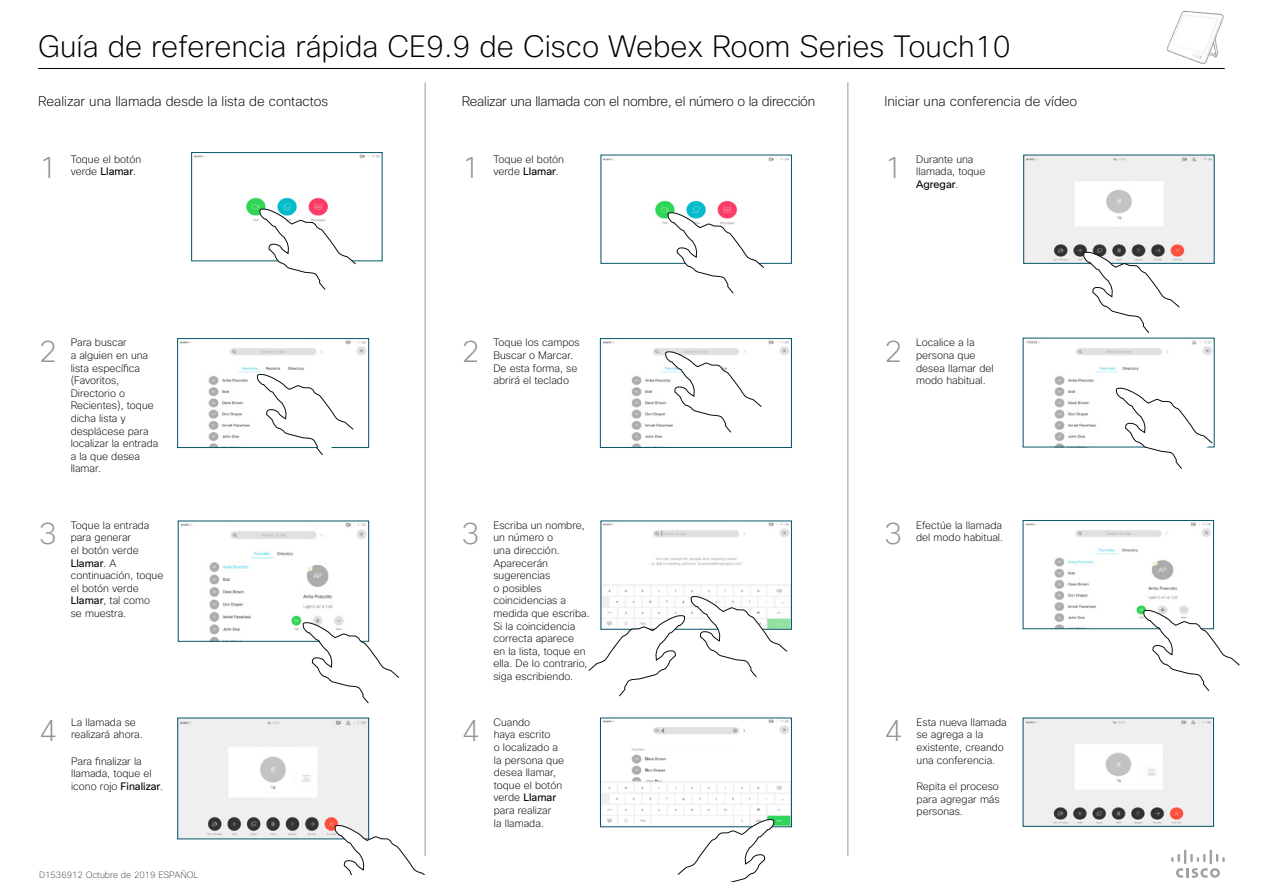
<style>
.page{position:relative;width:1263px;height:893px;background:#fff}
.page>*{position:absolute;margin:0;border:0;box-sizing:border-box;transform-origin:0 0}
.t1{font:200 30px "Cisco Sans";color:#000}
.t2{font:200 30px "Cisco Sans";color:#939598}
.t3{font:200 13.5px "Cisco Sans";color:#000}
.t4{font:200 13.5px "Cisco Sans";letter-spacing:-.02em;color:#000}
.t5{font:200 10.5px/12.6px "Cisco Sans";color:#000}
.t6{font:200 9px "Cisco Sans";color:#4d4d4f}
.s1{font-weight:400}
</style>
<div class="page">
<img style="left:180px;top:720px;width:187px;height:117px">
<img style="left:194px;top:154px;width:186px;height:68px">
<div style="left:192px;top:152px;width:190px;height:109px;border:1px solid #005568"></div>
<svg style="left:259px;top:208px;width:97px;height:82px"></svg>
<img style="left:180px;top:523px;width:186px;height:116px">
<svg style="left:303px;top:622px;width:96px;height:81px"></svg>
<svg style="left:335px;top:825px;width:90px;height:50px"></svg>
<img style="left:180px;top:340px;width:186px;height:106px">
<div style="left:178px;top:338px;width:191px;height:110px;border:1px solid #005568"></div>
<svg style="left:257px;top:374px;width:97px;height:81px"></svg>
<img style="left:602px;top:720px;width:187px;height:105px">
<img style="left:603px;top:157px;width:186px;height:68px">
<svg style="left:668px;top:212px;width:96px;height:81px"></svg>
<img style="left:603px;top:523px;width:186px;height:104px">
<svg style="left:691px;top:596px;width:96px;height:81px"></svg>
<svg style="left:588px;top:615px;width:97px;height:81px"></svg>
<svg style="left:678px;top:819px;width:96px;height:63px"></svg>
<img style="left:602px;top:340px;width:187px;height:106px">
<div style="left:600px;top:338px;width:191px;height:110px;border:1px solid #005568"></div>
<svg style="left:665px;top:351px;width:97px;height:82px"></svg>
<img style="left:1026px;top:157px;width:186px;height:104px">
<img style="left:1025px;top:720px;width:186px;height:104px">
<svg style="left:1083px;top:251px;width:97px;height:82px"></svg>
<img style="left:1025px;top:522px;width:186px;height:105px">
<div style="left:1023px;top:520px;width:190px;height:109px;border:1px solid #005568"></div>
<svg style="left:1143px;top:610px;width:97px;height:81px"></svg>
<img style="left:1026px;top:340px;width:186px;height:105px">
<svg style="left:1116px;top:387px;width:96px;height:82px"></svg>
<hr style="left:425px;top:82px;width:1px;height:774px;background:#939598">
<hr style="left:847px;top:82px;width:1px;height:774px;background:#939598">
<svg style="left:1171px;top:849px;width:54px;height:29px"></svg>
<hr style="left:38px;top:68px;width:1187px;height:1px;background:#000">
<img style="left:1167px;top:10px;width:57px;height:55px">
<h1 class="t1" style="left:38px;top:27px;width:974px">Guía de referencia rápida CE9.9 de Cisco Webex Room Series Touch10</h1>
<p class="t3" style="left:38px;top:93px;width:291px">Realizar una llamada desde la lista de contactos</p>
<p class="t4" style="left:462px;top:93px;width:355px">Realizar una llamada con el nombre, el número o la dirección</p>
<p class="t3" style="left:884px;top:93px;width:194px">Iniciar una conferencia de vídeo</p>
<h1 class="t2" style="left:39px;top:149px;width:20px">1</h1>
<p class="t5" style="left:71px;top:153px;width:72px">Toque el botón verde <span class="s1">Llamar</span>.</p>
<h1 class="t2" style="left:462px;top:149px;width:19px">1</h1>
<p class="t5" style="left:493px;top:153px;width:72px">Toque el botón verde <span class="s1">Llamar</span>.</p>
<h1 class="t2" style="left:884px;top:149px;width:19px">1</h1>
<p class="t5" style="left:916px;top:153px;width:71px">Durante una llamada, toque<br><span class="s1">Agregar</span>.</p>
<h1 class="t2" style="left:39px;top:332px;width:20px">2</h1>
<p class="t5" style="left:71px;top:336px;width:89px">Para buscar<br>a alguien en una lista específica (Favoritos,<br>Directorio o<br>Recientes), toque dicha lista y desplácese para localizar la entrada a la que desea llamar.</p>
<h1 class="t2" style="left:462px;top:332px;width:19px">2</h1>
<p class="t5" style="left:493px;top:336px;width:88px">Toque los campos<br>Buscar o Marcar.<br>De esta forma, se abrirá el teclado</p>
<h1 class="t2" style="left:884px;top:332px;width:19px">2</h1>
<p class="t5" style="left:916px;top:336px;width:79px">Localice a la persona que desea llamar del modo habitual.</p>
<h1 class="t2" style="left:39px;top:514px;width:20px">3</h1>
<p class="t5" style="left:71px;top:519px;width:94px">Toque la entrada para generar<br>el botón verde<br><span class="s1">Llamar</span>. A continuación, toque el botón verde<br><span class="s1">Llamar</span>, tal como se muestra.</p>
<h1 class="t2" style="left:462px;top:514px;width:19px">3</h1>
<p class="t5" style="left:493px;top:519px;width:98px">Escriba un nombre, un número o<br>una dirección.<br>Aparecerán sugerencias<br>o posibles coincidencias a medida que escriba.<br>Si la coincidencia correcta aparece<br>en la lista, toque en ella. De lo contrario, siga escribiendo.</p>
<h1 class="t2" style="left:884px;top:514px;width:19px">3</h1>
<p class="t5" style="left:916px;top:519px;width:88px">Efectúe la llamada del modo habitual.</p>
<h1 class="t2" style="left:39px;top:712px;width:20px">4</h1>
<p class="t5" style="left:493px;top:716px;width:72px">Cuando<br>haya escrito<br>o localizado a la persona que desea llamar, toque el botón verde <span class="s1">Llamar </span>para realizar<br>la llamada.</p>
<h1 class="t2" style="left:462px;top:711px;width:19px">4</h1>
<p class="t5" style="left:916px;top:716px;width:92px">Esta nueva llamada se agrega a la existente, creando una conferencia.</p>
<p class="t5" style="left:916px;top:780px;width:85px;text-align:justify">Repita el proceso para agregar más personas.</p>
<p class="t5" style="left:71px;top:716px;width:73px">La llamada se realizará ahora.</p>
<p class="t5" style="left:71px;top:755px;width:94px">Para finalizar la llamada, toque el icono rojo <span class="s1">Finalizar</span>.</p>
<h1 class="t2" style="left:884px;top:711px;width:19px">4</h1>
<p class="t6" style="left:39px;top:869px;width:161px">D1536912 Octubre de 2019 ESPAÑOL</p>
</div>
